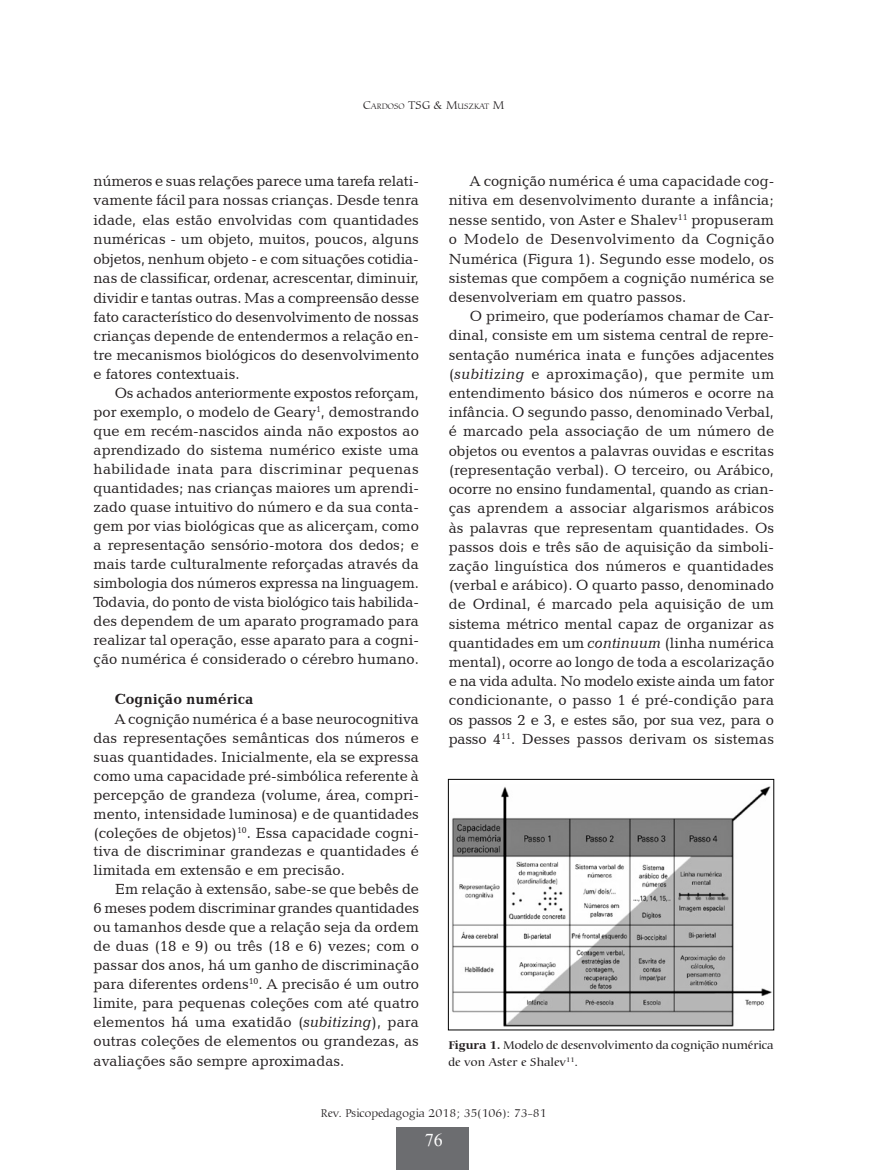
<style>
.page{position:relative;width:872px;height:1170px;background:#fff}
.page>*{position:absolute;margin:0;border:0;box-sizing:border-box;transform-origin:0 0}
.t1{font:18px "Times New Roman";color:#fff}
.t2{font:15px/18.9px "Candida BT";color:#231f20;text-align:justify}
.t3{font:700 15px "Candida BT";color:#231f20}
.t4{font:500 12px/16.5px "Carmina BT";letter-spacing:-.005em;color:#231f20}
.t5{font:300 12px "Carmina BT";color:#231f20}
.t6{font:300 8.4px "Carmina BT";color:#231f20}
.s1{font-size:12px}
.s2{font-style:italic}
.s3{font-weight:700}
</style>
<div class="page">
<div style="left:396px;top:1127px;width:73px;height:42px;background:#6c6d70"></div>
<img style="left:452px;top:786px;width:320px;height:241px">
<div style="left:448px;top:779px;width:326px;height:251px;border:1px solid #000"></div>
<p class="t6" style="left:363px;top:101px;width:143px"><span class="s1">C</span>ARDOSO <span class="s1">TSG &amp; M</span>USZKAT <span class="s1">M</span></p>
<p class="t2" style="left:94px;top:171px;width:327px;line-height:19.4px">números e suas relações parece uma tarefa relati&shy;vamente fácil para nossas crianças. Desde tenra idade, elas estão envolvidas com quantidades numéricas - um objeto, muitos, poucos, alguns objetos, nenhum objeto - e com situações cotidia&shy;nas de classificar, ordenar, acrescentar, diminuir, dividir e tantas outras. Mas a compreensão desse fato característico do desenvolvimento de nossas crianças depende de entendermos a relação en&shy;tre mecanismos biológicos do desenvolvimento e fatores contextuais.</p>
<p class="t2" style="left:94px;top:383px;width:327px;text-indent:21px">Os achados anteriormente expostos reforçam, por exemplo, o modelo de Geary<sup>1</sup>, demostrando que em recém-nascidos ainda não expostos ao aprendizado do sistema numérico existe uma habilidade inata para discriminar pequenas quantidades; nas crianças maiores um aprendi&shy;zado quase intuitivo do número e da sua conta&shy;gem por vias biológicas que as alicerçam, como a representação sensório-motora dos dedos; e mais tarde culturalmente reforçadas através da simbologia dos números expressa na linguagem.<br>Todavia, do ponto de vista biológico tais habilida&shy;des dependem de um aparato programado para realizar tal operação, esse aparato para a cogni&shy;ção numérica é considerado o cérebro humano.</p>
<p class="t3" style="left:115px;top:689px;width:140px">Cognição numérica</p>
<p class="t2" style="left:94px;top:709px;width:327px;text-indent:21px">A cognição numérica é a base neurocognitiva das representações semânticas dos números e suas quantidades. Inicialmente, ela se expressa como uma capacidade pré-simbólica referente à percepção de grandeza (volume, área, compri&shy;mento, intensidade luminosa) e de quantidades (coleções de objetos)<sup>10</sup>. Essa capacidade cogni&shy;tiva de discriminar grandezas e quantidades é limitada em extensão e em precisão.</p>
<p class="t2" style="left:94px;top:879px;width:327px;text-indent:21px">Em relação à extensão, sabe-se que bebês de 6 meses podem discriminar grandes quantidades ou tamanhos desde que a relação seja da ordem de duas (18 e 9) ou três (18 e 6) vezes; com o passar dos anos, há um ganho de discriminação para diferentes ordens<sup>10</sup>. A precisão é um outro limite, para pequenas coleções com até quatro elementos há uma exatidão (<span class="s2">subitizing</span>), para outras coleções de elementos ou grandezas, as avaliações são sempre aproximadas.</p>
<p class="t2" style="left:449px;top:171px;width:327px;line-height:19.4px;text-indent:21px">A cognição numérica é uma capacidade cog&shy;nitiva em desenvolvimento durante a infância; nesse sentido, von Aster e Shalev<sup>11</sup> propuseram o Modelo de Desenvolvimento da Cognição Numérica (Figura 1). Segundo esse modelo, os sistemas que compõem a cognição numérica se desenvolveriam em quatro passos.</p>
<p class="t2" style="left:449px;top:306px;width:327px;text-align:left;text-indent:21px">O primeiro, que poderíamos chamar de Car&shy;dinal, consiste em um sistema central de repre&shy;sentação numérica inata e funções adjacentes (<span class="s2">subitizing</span> e aproximação), que permite um entendimento básico dos números e ocorre na infância. O segundo passo, denominado Verbal, é marcado pela associação de um número de objetos ou eventos a palavras ouvidas e escritas (representação verbal). O terceiro, ou Arábico, ocorre no ensino fundamental, quando as crian&shy;ças aprendem a associar algarismos arábicos às palavras que representam quantidades. Os passos dois e três são de aquisição da simboli&shy;zação linguística dos números e quantidades (verbal e arábico). O quarto passo, denominado de Ordinal, é marcado pela aquisição de um sistema métrico mental capaz de organizar as quantidades em um <span class="s2">continuum</span> (linha numérica mental), ocorre ao longo de toda a escolarização e na vida adulta. No modelo existe ainda um fator condicionante, o passo 1 é pré-condição para os passos 2 e 3, e estes são, por sua vez, para o passo 4<sup>11</sup>. Desses passos derivam os sistemas</p>
<p class="t4" style="left:448px;top:1037px;width:327px"><span class="s3">Figura 1.</span> Modelo de desenvolvimento da cognição numérica de von Aster e Shalev<sup>11</sup>.</p>
<p class="t5" style="left:321px;top:1106px;width:227px">Rev. Psicopedagogia 2018; 35(106): 73-81</p>
<p class="t1" style="left:425px;top:1128px;width:19px">76</p>
</div>
